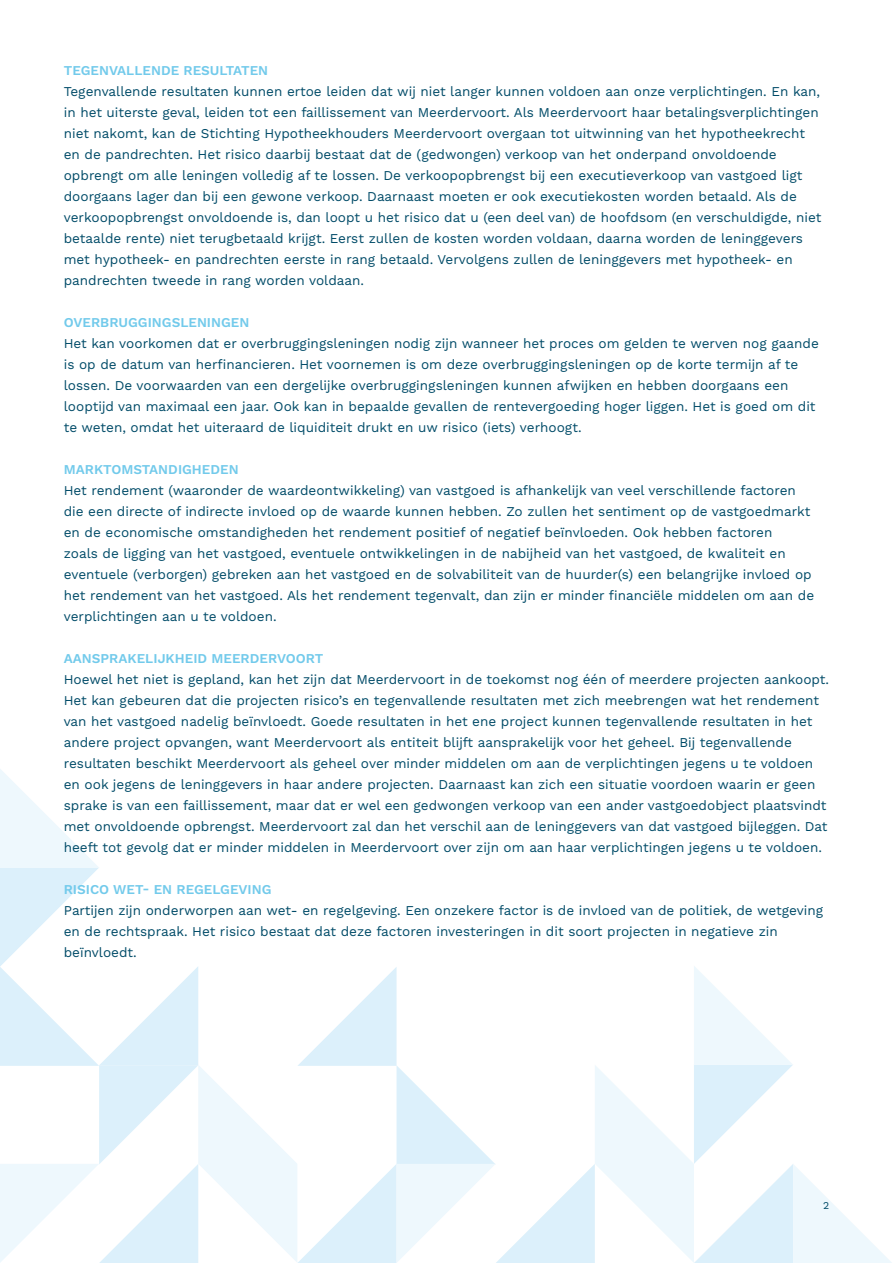
<style>
.page{position:relative;width:893px;height:1263px;background:#fff}
.page>*{position:absolute;margin:0;border:0;box-sizing:border-box;transform-origin:0 0}
.t1{font:13.5px/21px "Work Sans";color:#004b68}
.t2{font:600 13.5px "Work Sans";color:#72caeb}
.t3{font:10.5px "Work Sans";color:#004b68}
</style>
<div class="page">
<svg style="left:0;top:769px;width:892px;height:494px"></svg>
<p class="t2" style="left:64px;top:63px;width:206px">TEGENVALLENDE RESULTATEN</p>
<p class="t1" style="left:64px;top:82px;width:759px">Tegenvallende resultaten kunnen ertoe leiden dat wĳ niet langer kunnen voldoen aan onze verplichtingen. En kan, in het uiterste geval, leiden tot een faillissement van Meerdervoort. Als Meerdervoort haar betalingsverplichtingen niet nakomt, kan de Stichting Hypotheekhouders Meerdervoort overgaan tot uitwinning van het hypotheekrecht en de pandrechten. Het risico daarbĳ bestaat dat de (gedwongen) verkoop van het onderpand onvoldoende opbrengt om alle leningen volledig af te lossen. De verkoopopbrengst bĳ een executieverkoop van vastgoed ligt doorgaans lager dan bĳ een gewone verkoop. Daarnaast moeten er ook executiekosten worden betaald. Als de verkoopopbrengst onvoldoende is, dan loopt u het risico dat u (een deel van) de hoofdsom (en verschuldigde, niet betaalde rente) niet terugbetaald krĳgt. Eerst zullen de kosten worden voldaan, daarna worden de leninggevers met hypotheek- en pandrechten eerste in rang betaald. Vervolgens zullen de leninggevers met hypotheek- en pandrechten tweede in rang worden voldaan.</p>
<p class="t2" style="left:64px;top:315px;width:187px">OVERBRUGGINGSLENINGEN</p>
<p class="t1" style="left:64px;top:334px;width:757px">Het kan voorkomen dat er overbruggingsleningen nodig zĳn wanneer het proces om gelden te werven nog gaande is op de datum van herfinancieren. Het voornemen is om deze overbruggingsleningen op de korte termĳn af te lossen. De voorwaarden van een dergelĳke overbruggingsleningen kunnen afwĳken en hebben doorgaans een looptĳd van maximaal een jaar. Ook kan in bepaalde gevallen de rentevergoeding hoger liggen. Het is goed om dit te weten, omdat het uiteraard de liquiditeit drukt en uw risico (iets) verhoogt.</p>
<p class="t2" style="left:64px;top:462px;width:176px">MARKTOMSTANDIGHEDEN</p>
<p class="t1" style="left:64px;top:481px;width:752px">Het rendement (waaronder de waardeontwikkeling) van vastgoed is afhankelĳk van veel verschillende factoren die een directe of indirecte invloed op de waarde kunnen hebben. Zo zullen het sentiment op de vastgoedmarkt en de economische omstandigheden het rendement positief of negatief beïnvloeden. Ook hebben factoren<br>zoals de ligging van het vastgoed, eventuele ontwikkelingen in de nabĳheid van het vastgoed, de kwaliteit en eventuele (verborgen) gebreken aan het vastgoed en de solvabiliteit van de huurder(s) een belangrĳke invloed op het rendement van het vastgoed. Als het rendement tegenvalt, dan zĳn er minder financiële middelen om aan de verplichtingen aan u te voldoen.</p>
<p class="t2" style="left:64px;top:651px;width:261px">AANSPRAKELĲKHEID MEERDERVOORT</p>
<p class="t1" style="left:64px;top:670px;width:767px">Hoewel het niet is gepland, kan het zĳn dat Meerdervoort in de toekomst nog één of meerdere projecten aankoopt.<br>Het kan gebeuren dat die projecten risico’s en tegenvallende resultaten met zich meebrengen wat het rendement van het vastgoed nadelig beïnvloedt. Goede resultaten in het ene project kunnen tegenvallende resultaten in het andere project opvangen, want Meerdervoort als entiteit blĳft aansprakelĳk voor het geheel. Bĳ tegenvallende resultaten beschikt Meerdervoort als geheel over minder middelen om aan de verplichtingen jegens u te voldoen en ook jegens de leninggevers in haar andere projecten. Daarnaast kan zich een situatie voordoen waarin er geen sprake is van een faillissement, maar dat er wel een gedwongen verkoop van een ander vastgoedobject plaatsvindt met onvoldoende opbrengst. Meerdervoort zal dan het verschil aan de leninggevers van dat vastgoed bĳleggen. Dat heeft tot gevolg dat er minder middelen in Meerdervoort over zĳn om aan haar verplichtingen jegens u te voldoen.</p>
<p class="t2" style="left:64px;top:882px;width:209px">RISICO WET- EN REGELGEVING</p>
<p class="t1" style="left:64px;top:901px;width:761px">Partĳen zĳn onderworpen aan wet- en regelgeving. Een onzekere factor is de invloed van de politiek, de wetgeving en de rechtspraak. Het risico bestaat dat deze factoren investeringen in dit soort projecten in negatieve zin beïnvloedt.</p>
<p class="t3" style="left:823px;top:1199px;width:8px">2</p>
</div>
